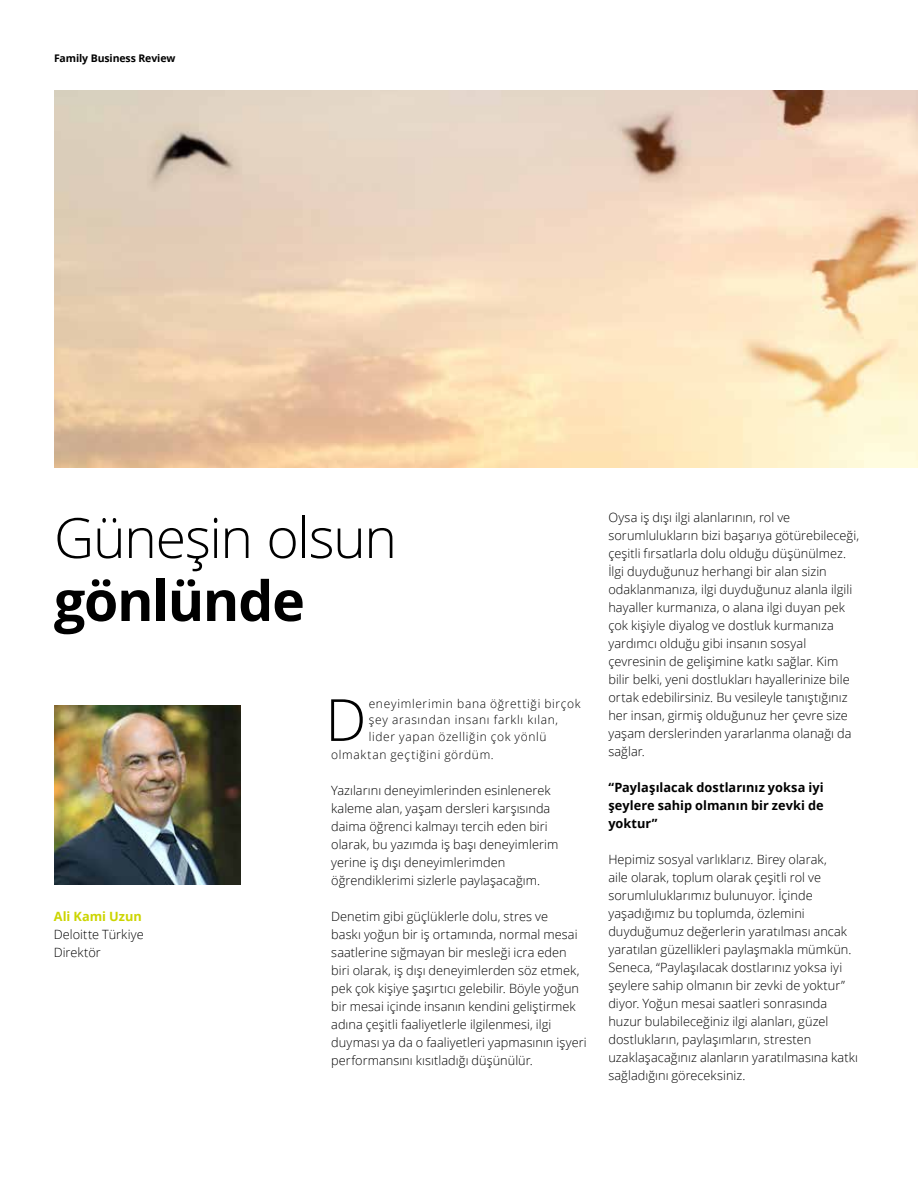
<style>
.page{position:relative;width:918px;height:1188px;background:#fff}
.page>*{position:absolute;margin:0;border:0;box-sizing:border-box;transform-origin:0 0}
.t1{font:300 58.2px "Open Sans";color:#000}
.t2{font:300 55.5px "Open Sans";letter-spacing:-.025em;color:#000}
.t3{font:700 55.5px "Open Sans";letter-spacing:-.025em;color:#000}
.t4{font:300 12.75px/18px "Open Sans";letter-spacing:.005em;color:#000}
.t5{font:700 12.75px/18px "Open Sans";letter-spacing:.005em;color:#000;text-align:justify}
.t6{font:700 12.75px "Open Sans";color:#ccd500}
.t7{font:300 12px/16.5px "Open Sans";letter-spacing:.055em;color:#000}
.t8{font:700 10.5px "Open Sans";letter-spacing:-.01em;color:#000}
</style>
<div class="page">
<img style="left:54px;top:705px;width:186px;height:180px">
<img style="left:54px;top:90px;width:864px;height:378px">
<p class="t8" style="left:54px;top:51px;width:123px">Family Business Review</p>
<h2 class="t2" style="left:54px;top:500px;width:345px">Güneşin olsun</h2>
<h2 class="t3" style="left:54px;top:562px;width:252px">gönlünde</h2>
<p class="t6" style="left:54px;top:907px;width:90px">Ali Kami Uzun</p>
<p class="t4" style="left:54px;top:925px;width:92px">Deloitte Türkiye<br>Direktör</p>
<h1 class="t1" style="left:325px;top:680px;width:43px">D</h1>
<p class="t7" style="left:369px;top:695px;width:213px">eneyimlerimin bana öğrettiği birçok şey arasından insanı farklı kılan, lider yapan özelliğin çok yönlü</p>
<p class="t7" style="left:331px;top:746px;width:164px">olmaktan geçtiğini gördüm.</p>
<p class="t4" style="left:331px;top:781px;width:229px">Yazılarını deneyimlerinden esinlenerek kaleme alan, yaşam dersleri karşısında daima öğrenci kalmayı tercih eden biri olarak, bu yazımda iş başı deneyimlerim yerine iş dışı deneyimlerimden öğrendiklerimi sizlerle paylaşacağım.</p>
<p class="t4" style="left:331px;top:907px;width:257px">Denetim gibi güçlüklerle dolu, stres ve<br>baskı yoğun bir iş ortamında, normal mesai saatlerine sığmayan bir mesleği icra eden biri olarak, iş dışı deneyimlerden söz etmek, pek çok kişiye şaşırtıcı gelebilir. Böyle yoğun bir mesai içinde insanın kendini geliştirmek adına çeşitli faaliyetlerle ilgilenmesi, ilgi duyması ya da o faaliyetleri yapmasının işyeri performansını kısıtladığı düşünülür.</p>
<p class="t4" style="left:608px;top:508px;width:252px">Oysa iş dışı ilgi alanlarının, rol ve sorumlulukların bizi başarıya götürebileceği, çeşitli fırsatlarla dolu olduğu düşünülmez.<br>İlgi duyduğunuz herhangi bir alan sizin odaklanmanıza, ilgi duyduğunuz alanla ilgili hayaller kurmanıza, o alana ilgi duyan pek çok kişiyle diyalog ve dostluk kurmanıza yardımcı olduğu gibi insanın sosyal çevresinin de gelişimine katkı sağlar. Kim bilir belki, yeni dostlukları hayallerinize bile ortak edebilirsiniz. Bu vesileyle tanıştığınız her insan, girmiş olduğunuz her çevre size yaşam derslerinden yararlanma olanağı da sağlar.</p>
<p class="t5" style="left:608px;top:778px;width:217px">“Paylaşılacak dostlarınız yoksa iyi şeylere sahip olmanın bir zevki de yoktur”</p>
<p class="t4" style="left:608px;top:850px;width:251px">Hepimiz sosyal varlıklarız. Birey olarak,<br>aile olarak, toplum olarak çeşitli rol ve sorumluluklarımız bulunuyor. İçinde yaşadığımız bu toplumda, özlemini duyduğumuz değerlerin yaratılması ancak yaratılan güzellikleri paylaşmakla mümkün.<br>Seneca, “Paylaşılacak dostlarınız yoksa iyi şeylere sahip olmanın bir zevki de yoktur” diyor. Yoğun mesai saatleri sonrasında huzur bulabileceğiniz ilgi alanları, güzel dostlukların, paylaşımların, stresten uzaklaşacağınız alanların yaratılmasına katkı sağladığını göreceksiniz.</p>
</div>
